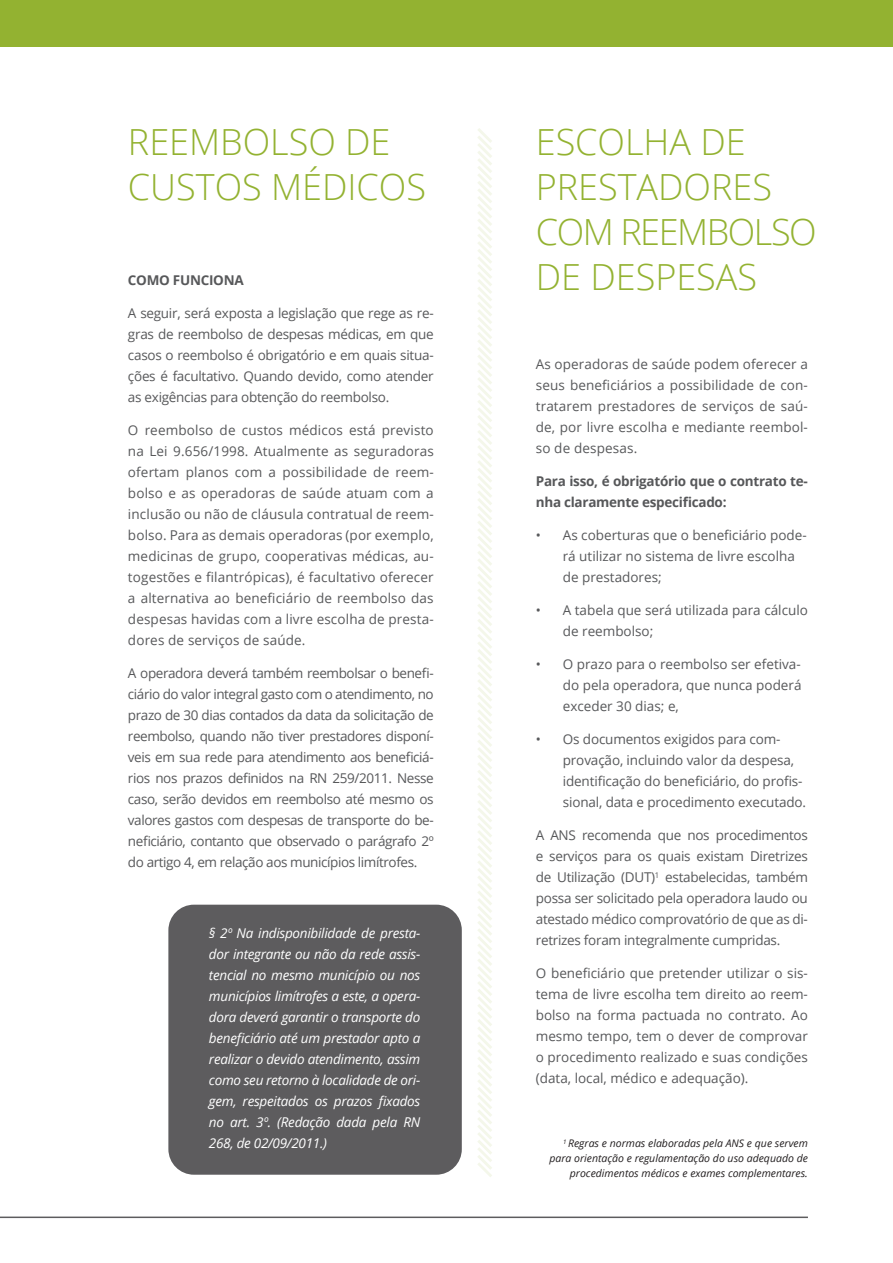
<style>
.page{position:relative;width:893px;height:1263px;background:#fff}
.page>*{position:absolute;margin:0;border:0;box-sizing:border-box;transform-origin:0 0}
.Título{font:300 36px/45px "Open Sans";color:#93b231}
.Parágrafo{font:13.5px/21px "Open Sans";color:#57585a;text-align:justify}
.Parágrafo-2{font:italic 13.5px/21px "Open Sans";letter-spacing:-.02em;color:#fff;text-align:justify}
.Parágrafo-3{font:700 13.5px/21px "Open Sans";letter-spacing:-.02em;color:#57585a}
.text{font:italic 10.5px/15px "Open Sans";color:#231f20;text-align:right}
</style>
<div class="page">
<div style="left:168px;top:905px;width:294px;height:270px;background:#5d5c5e;border-radius:26px"></div>
<svg style="left:477px;top:128px;width:15px;height:1049px"></svg>
<hr style="left:0;top:1216px;width:808px;height:2px;background:#5d5c5e">
<div style="left:0;top:0;width:893px;height:47px;background:#93b231"></div>
<p class="Título" style="left:128px;top:119px;width:300px">REEMBOLSO DE<br>CUSTOS MÉDICOS</p>
<p class="Parágrafo-3" style="left:128px;top:269px;width:117px">COMO FUNCIONA</p>
<p class="Parágrafo" style="left:128px;top:302px;width:307px">A seguir, será exposta a legislação que rege as re&shy;gras de reembolso de despesas médicas, em que casos o reembolso é obrigatório e em quais situa&shy;ções é facultativo. Quando devido, como atender as exigências para obtenção do reembolso.</p>
<p class="Parágrafo" style="left:128px;top:419px;width:307px">O reembolso de custos médicos está previsto na Lei 9.656/1998. Atualmente as seguradoras ofertam planos com a possibilidade de reem&shy;bolso e as operadoras de saúde atuam com a inclusão ou não de cláusula contratual de reem&shy;bolso. Para as demais operadoras (por exemplo, medicinas de grupo, cooperativas médicas, au&shy;togestões e filantrópicas), é facultativo oferecer a alternativa ao beneficiário de reembolso das despesas havidas com a livre escolha de presta&shy;dores de serviços de saúde.</p>
<p class="Parágrafo" style="left:128px;top:662px;width:307px">A operadora deverá também reembolsar o benefi&shy;ciário do valor integral gasto com o atendimento, no prazo de 30 dias contados da data da solicitação de reembolso, quando não tiver prestadores disponí&shy;veis em sua rede para atendimento aos beneficiá&shy;rios nos prazos definidos na RN 259/2011. Nesse caso, serão devidos em reembolso até mesmo os valores gastos com despesas de transporte do be&shy;neficiário, contanto que observado o parágrafo 2º do artigo 4, em relação aos municípios limítrofes.</p>
<p class="Parágrafo-2" style="left:209px;top:922px;width:213px">§ 2º Na indisponibilidade de presta&shy;dor integrante ou não da rede assis&shy;tencial no mesmo município ou nos municípios limítrofes a este, a opera&shy;dora deverá garantir o transporte do beneficiário até um prestador apto a realizar o devido atendimento, assim como seu retorno à localidade de ori&shy;gem, respeitados os prazos fixados no art. 3º. (Redação dada pela RN 268, de 02/09/2011.)</p>
<p class="Título" style="left:536px;top:119px;width:282px">ESCOLHA DE<br>PRESTADORES<br>COM REEMBOLSO<br>DE DESPESAS</p>
<p class="Parágrafo" style="left:536px;top:353px;width:274px">As operadoras de saúde podem oferecer a seus beneficiários a possibilidade de con&shy;tratarem prestadores de serviços de saú&shy;de, por livre escolha e mediante reembol&shy;so de despesas.</p>
<p class="Parágrafo-3" style="left:536px;top:470px;width:274px">Para isso, é obrigatório que o contrato te&shy;nha claramente especificado:</p>
<p class="Parágrafo" style="left:563px;top:524px;width:245px;text-align:left;text-indent:-27px">• As coberturas que o beneficiário pode&shy;rá utilizar no sistema de livre escolha de prestadores;</p>
<p class="Parágrafo" style="left:563px;top:599px;width:247px;text-indent:-27px">• A tabela que será utilizada para cálculo de reembolso;</p>
<p class="Parágrafo" style="left:563px;top:653px;width:240px;text-indent:-27px">• O prazo para o reembolso ser efetiva&shy;do pela operadora, que nunca poderá exceder 30 dias; e,</p>
<p class="Parágrafo" style="left:563px;top:728px;width:245px;text-align:left;text-indent:-27px">• Os documentos exigidos para com&shy;provação, incluindo valor da despesa, identificação do beneficiário, do profis&shy;sional, data e procedimento executado.</p>
<p class="Parágrafo" style="left:536px;top:824px;width:274px">A ANS recomenda que nos procedimentos e serviços para os quais existam Diretrizes de Utilização (DUT)<sup>1</sup> estabelecidas, também possa ser solicitado pela operadora laudo ou atestado médico comprovatório de que as di&shy;retrizes foram integralmente cumpridas.</p>
<p class="Parágrafo" style="left:536px;top:962px;width:274px">O beneficiário que pretender utilizar o sis&shy;tema de livre escolha tem direito ao reem&shy;bolso na forma pactuada no contrato. Ao mesmo tempo, tem o dever de comprovar o procedimento realizado e suas condições (data, local, médico e adequação).</p>
<p class="text" style="left:549px;top:1136px;width:260px"><sup>1</sup> Regras e normas elaboradas pela ANS e que servem para orientação e regulamentação do uso adequado de procedimentos médicos e exames complementares.</p>
</div>
